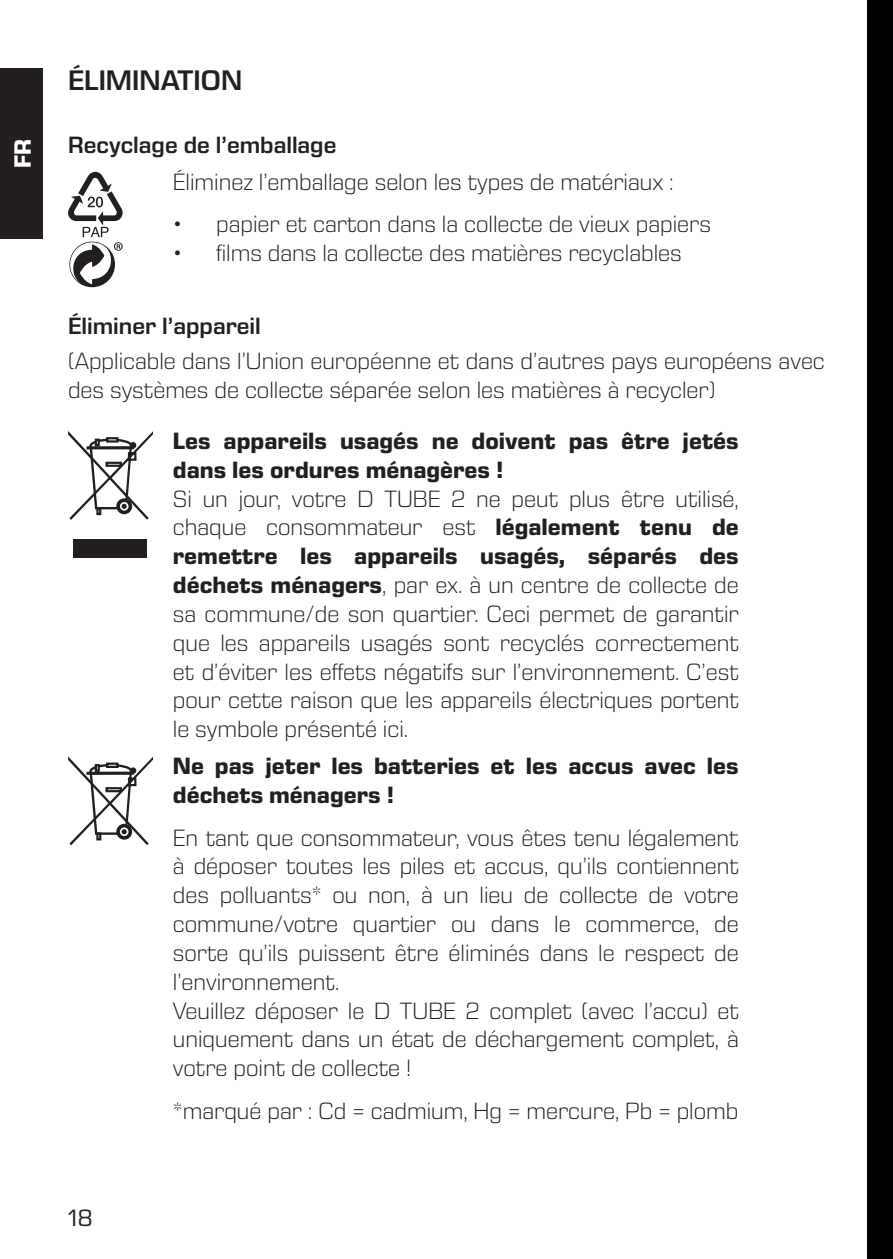
<style>
.page{position:relative;width:893px;height:1259px;background:#fff}
.page>*{position:absolute;margin:0;border:0;box-sizing:border-box;transform-origin:0 0}
.t1{font:600 28.8px "Eurostile Next Pro";color:#231f20}
.t2{font:300 24px/28.8px "Eurostile Next Pro";color:#231f20}
.t3{font:700 24px/28.8px "Eurostile Next Pro";color:#231f20}
.t4{font:600 24px "Eurostile Next Pro";color:#231f20}
.t5{font:700 24px "Eurostile Next Pro";color:#fff}
.t6{font:24px "Eurostile Next Pro";color:#231f20}
.s1{font-weight:700}
</style>
<div class="page">
<div style="left:0;top:68px;width:43px;height:170px;background:#231f20"></div>
<div style="left:867px;top:0;width:26px;height:1259px;background:#000"></div>
<div style="left:69px;top:242px;width:46px;height:45px;background:#231f20;border-radius:50%"></div>
<svg style="left:68px;top:172px;width:55px;height:112px"></svg>
<svg style="left:68px;top:431px;width:85px;height:89px"></svg>
<div style="left:73px;top:539px;width:74px;height:19px;background:#231f20"></div>
<svg style="left:68px;top:756px;width:85px;height:89px"></svg>
<p class="t5" style="left:9px;top:168px;width:31px;rotate:-90deg">FR</p>
<p class="t1" style="left:68px;top:64px;width:176px">ÉLIMINATION</p>
<p class="t4" style="left:68px;top:131px;width:270px">Recyclage de l’emballage</p>
<p class="t2" style="left:173px;top:168px;width:502px">Éliminez l’emballage selon les types de matériaux :</p>
<p class="t2" style="left:173px;top:210px;width:540px">• papier et carton dans la collecte de vieux papiers</p>
<p class="t2" style="left:173px;top:239px;width:510px">• films dans la collecte des matières recyclables</p>
<p class="t4" style="left:68px;top:312px;width:194px">Éliminer l’appareil</p>
<p class="t2" style="left:68px;top:347px;width:758px">(Applicable dans l’Union européenne et dans d’autres pays européens avec des systèmes de collecte séparée selon les matières à recycler)</p>
<p class="t3" style="left:173px;top:427px;width:567px">Les appareils usagés ne doivent pas être jetés dans les ordures ménagères !</p>
<p class="t2" style="left:173px;top:484px;width:567px;text-align:justify">Si un jour, votre D TUBE 2 ne peut plus être utilisé, chaque consommateur est <span class="s1">légalement tenu de remettre les appareils usagés, séparés des déchets ménagers</span>, par ex. à un centre de collecte de sa commune/de son quartier. Ceci permet de garantir que les appareils usagés sont recyclés correctement et d’éviter les effets négatifs sur l’environnement. C’est pour cette raison que les appareils électriques portent le symbole présenté ici.</p>
<p class="t3" style="left:173px;top:752px;width:567px">Ne pas jeter les batteries et les accus avec les déchets ménagers !</p>
<p class="t2" style="left:173px;top:823px;width:567px">En tant que consommateur, vous êtes tenu légalement à déposer toutes les piles et accus, qu’ils contiennent des polluants* ou non, à un lieu de collecte de votre commune/votre quartier ou dans le commerce, de sorte qu’ils puissent être éliminés dans le respect de l’environnement.<br>Veuillez déposer le D TUBE 2 complet (avec l’accu) et uniquement dans un état de déchargement complet, à votre point de collecte !</p>
<p class="t2" style="left:173px;top:1096px;width:567px">*marqué par : Cd = cadmium, Hg = mercure, Pb = plomb</p>
<p class="t6" style="left:68px;top:1205px;width:26px">18</p>
</div>
